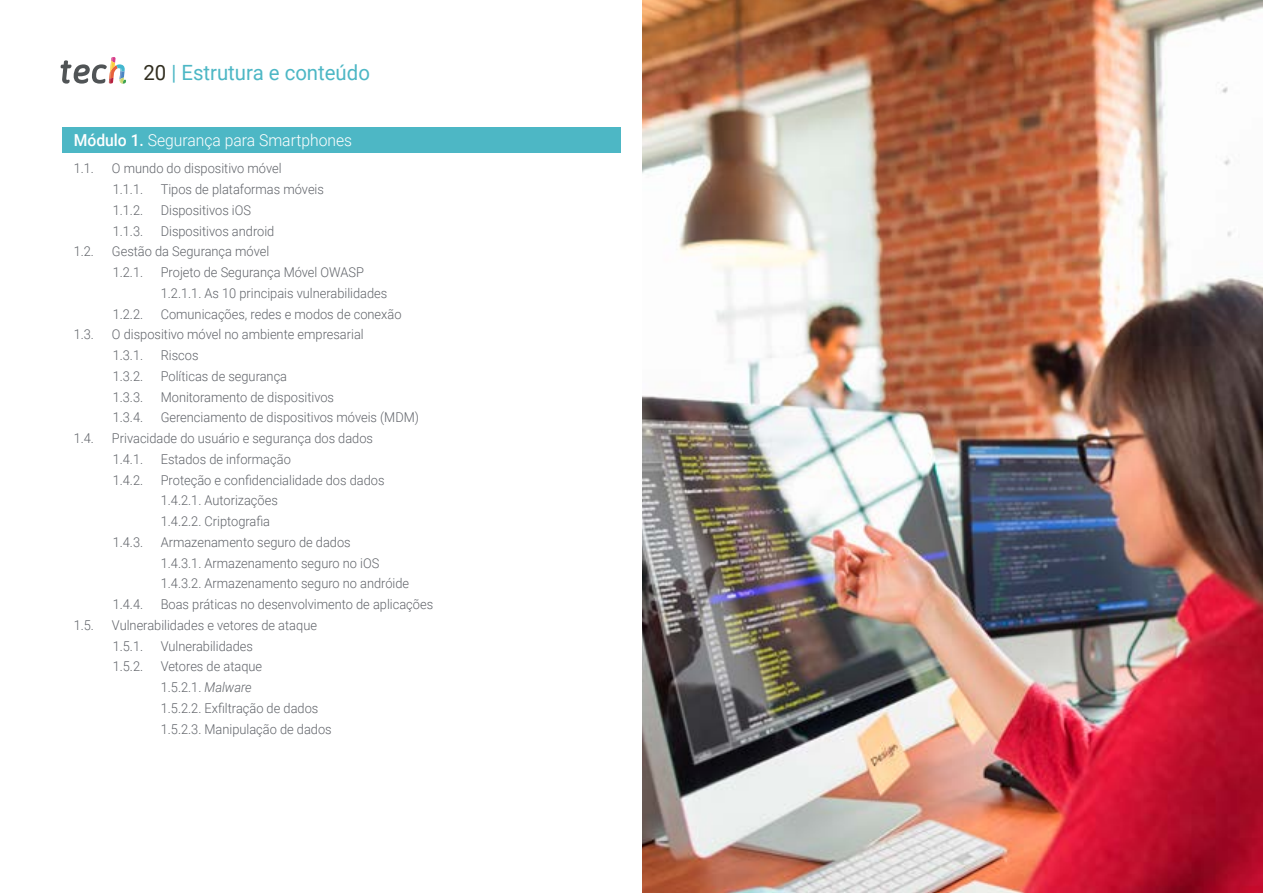
<style>
.page{position:relative;width:1263px;height:893px;background:#fff}
.page>*{position:absolute;margin:0;border:0;box-sizing:border-box;transform-origin:0 0}
.t1{font:21px "Roboto";color:#4db7c5}
.t2{font:300 16.5px "Roboto";color:#fff;scale:.95 1}
.t3{font:300 13.5px/20.7px "Roboto";color:#61646a;scale:.95 1}
.s1{color:#312e20}
.s2{font-weight:500}
.s3{font-style:italic}
</style>
<div class="page">
<div style="left:63px;top:128px;width:558px;height:25px;background:#4db7c5"></div>
<svg style="left:61px;top:57px;width:65px;height:27px"></svg>
<img style="left:642px;top:0;width:621px;height:893px">
<h1 class="t1" style="left:144px;top:57px;width:228px"><span class="s1">20</span> | Estrutura e conteúdo</h1>
<p class="t2" style="left:74px;top:129px;width:295px"><span class="s2">Módulo 1.</span> Segurança para Smartphones</p>
<p class="t3" style="left:74px;top:158px;width:23px">1.1.</p>
<p class="t3" style="left:112px;top:158px;width:180px">O mundo do dispositivo móvel<br>1.1.1.</p>
<p class="t3" style="left:161px;top:179px;width:173px">Tipos de plataformas móveis</p>
<p class="t3" style="left:113px;top:199px;width:34px">1.1.2.</p>
<p class="t3" style="left:161px;top:199px;width:97px">Dispositivos iOS</p>
<p class="t3" style="left:113px;top:220px;width:34px">1.1.3.</p>
<p class="t3" style="left:161px;top:220px;width:121px">Dispositivos android</p>
<p class="t3" style="left:74px;top:241px;width:23px">1.2.</p>
<p class="t3" style="left:112px;top:241px;width:167px">Gestão da Segurança móvel<br>1.2.1.</p>
<p class="t3" style="left:161px;top:262px;width:240px">Projeto de Segurança Móvel OWASP<br>1.2.1.1. As 10 principais vulnerabilidades</p>
<p class="t3" style="left:113px;top:303px;width:34px">1.2.2.</p>
<p class="t3" style="left:161px;top:303px;width:255px">Comunicações, redes e modos de conexão</p>
<p class="t3" style="left:74px;top:324px;width:23px">1.3.</p>
<p class="t3" style="left:112px;top:324px;width:267px">O dispositivo móvel no ambiente empresarial<br>1.3.1.</p>
<p class="t3" style="left:161px;top:345px;width:41px">Riscos</p>
<p class="t3" style="left:113px;top:365px;width:34px">1.3.2.</p>
<p class="t3" style="left:161px;top:365px;width:135px">Políticas de segurança</p>
<p class="t3" style="left:113px;top:386px;width:34px">1.3.3.</p>
<p class="t3" style="left:161px;top:386px;width:184px">Monitoramento de dispositivos</p>
<p class="t3" style="left:113px;top:407px;width:34px">1.3.4.</p>
<p class="t3" style="left:161px;top:407px;width:273px">Gerenciamento de dispositivos móveis (MDM)</p>
<p class="t3" style="left:74px;top:428px;width:23px">1.4.</p>
<p class="t3" style="left:112px;top:428px;width:276px">Privacidade do usuário e segurança dos dados<br>1.4.1.</p>
<p class="t3" style="left:161px;top:448px;width:138px">Estados de informação</p>
<p class="t3" style="left:113px;top:469px;width:34px">1.4.2.</p>
<p class="t3" style="left:161px;top:469px;width:237px">Proteção e confidencialidade dos dados<br>1.4.2.1. Autorizações<br>1.4.2.2. Criptografia</p>
<p class="t3" style="left:113px;top:531px;width:34px">1.4.3.</p>
<p class="t3" style="left:161px;top:531px;width:263px">Armazenamento seguro de dados<br>1.4.3.1. Armazenamento seguro no iOS<br>1.4.3.2. Armazenamento seguro no andróide</p>
<p class="t3" style="left:113px;top:594px;width:34px">1.4.4.</p>
<p class="t3" style="left:161px;top:594px;width:288px">Boas práticas no desenvolvimento de aplicações</p>
<p class="t3" style="left:74px;top:614px;width:23px">1.5.</p>
<p class="t3" style="left:112px;top:614px;width:217px">Vulnerabilidades e vetores de ataque<br>1.5.1.</p>
<p class="t3" style="left:161px;top:635px;width:99px">Vulnerabilidades</p>
<p class="t3" style="left:113px;top:656px;width:34px">1.5.2.</p>
<p class="t3" style="left:161px;top:656px;width:182px">Vetores de ataque<br>1.5.2.1. <span class="s3">Malware<br></span>1.5.2.2. Exfiltração de dados<br>1.5.2.3. Manipulação de dados</p>
</div>
